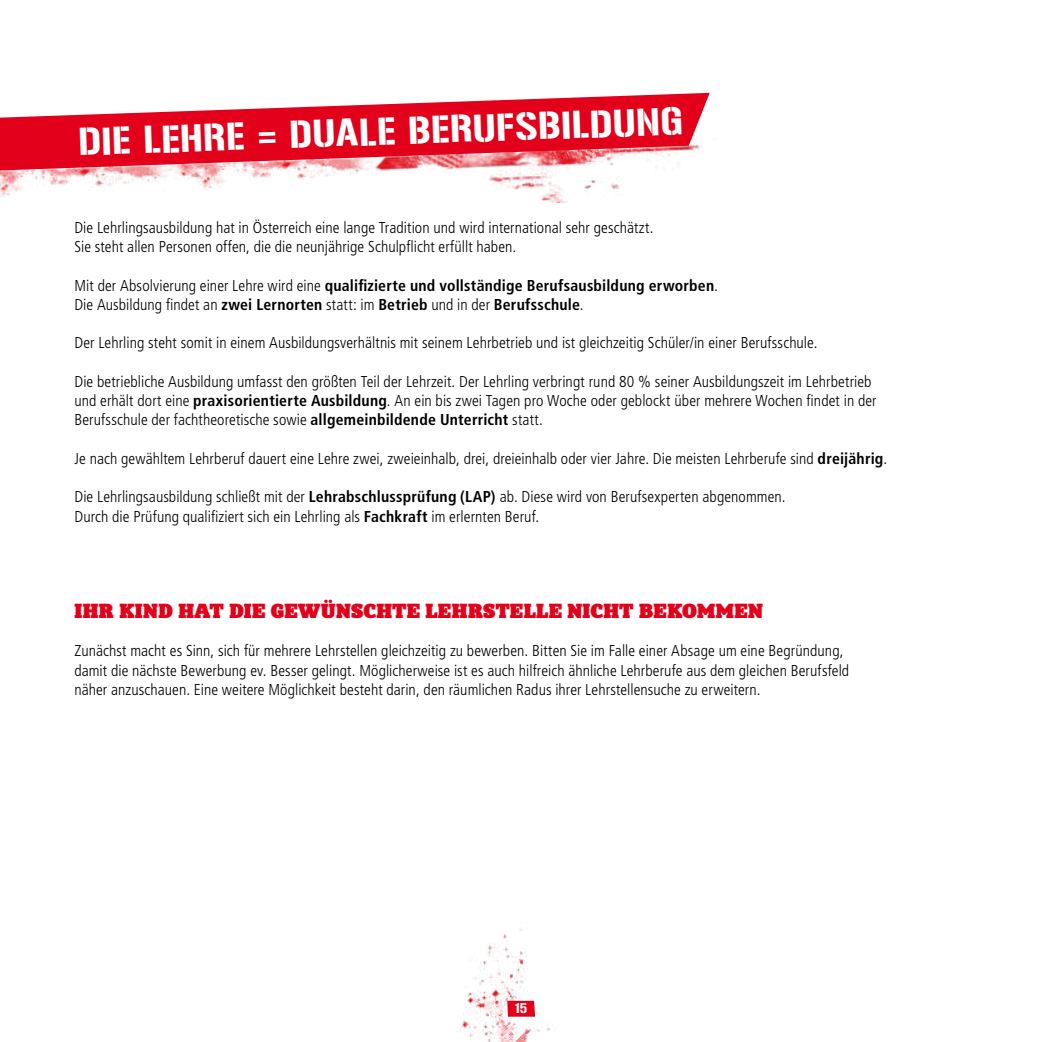
<style>
.page{position:relative;width:1042px;height:1042px;background:#fff}
.page>*{position:absolute;margin:0;border:0;box-sizing:border-box;transform-origin:0 0}
.t1{font:38.5px "Gunplay";color:#fff}
.t2{font:900 21px "Sky Serif";letter-spacing:.01em;color:#e2001a}
.t3{font:300 condensed 15.75px/19.2px "Frutiger LT Std";letter-spacing:.005em;color:#000}
.t4{font:700 condensed 15.75px/19.2px "Frutiger LT Std";letter-spacing:.015em;color:#000}
.t5{font:14px "Gunplay";color:#fff}
.s1{font-weight:300}
.s2{font-weight:700}
</style>
<div class="page">
<img style="left:459px;top:929px;width:92px;height:113px">
<svg style="left:507px;top:1001px;width:28px;height:15px"></svg>
<img style="left:1px;top:92px;width:709px;height:112px">
<svg style="left:1px;top:93px;width:709px;height:77px;fill:#e2001a"></svg>
<img style="left:0;top:0;width:1px;height:1042px">
<h1 class="t1" style="left:78px;top:114px;width:606px;rotate:-2deg">DIE LEHRE = DUALE BERUFSBILDUNG</h1>
<p class="t3" style="left:74px;top:218px;width:580px">Die Lehrlingsausbildung hat in Österreich eine lange Tradition und wird international sehr geschätzt.<br>Sie steht allen Personen offen, die die neunjährige Schulpflicht erfüllt haben.</p>
<p class="t4" style="left:74px;top:275px;width:645px"><span class="s1">Mit der Absolvierung einer Lehre wird eine</span> qualifizierte und vollständige Berufsausbildung erworben<span class="s1">.<br>Die Ausbildung findet an</span> zwei Lernorten <span class="s1">statt: im</span> Betrieb <span class="s1">und in der</span> Berufsschule<span class="s1">.</span></p>
<p class="t3" style="left:74px;top:333px;width:745px">Der Lehrling steht somit in einem Ausbildungsverhältnis mit seinem Lehrbetrieb und ist gleichzeitig Schüler/in einer Berufsschule.</p>
<p class="t3" style="left:74px;top:372px;width:804px">Die betriebliche Ausbildung umfasst den größten Teil der Lehrzeit. Der Lehrling verbringt rund 80 % seiner Ausbildungszeit im Lehrbetrieb und erhält dort eine <span class="s2">praxisorientierte Ausbildung</span>. An ein bis zwei Tagen pro Woche oder geblockt über mehrere Wochen findet in der<br>Berufsschule der fachtheoretische sowie <span class="s2">allgemeinbildende Unterricht</span> statt.</p>
<p class="t3" style="left:74px;top:449px;width:814px">Je nach gewähltem Lehrberuf dauert eine Lehre zwei, zweieinhalb, drei, dreieinhalb oder vier Jahre. Die meisten Lehrberufe sind <span class="s2">dreijährig</span>.</p>
<p class="t3" style="left:74px;top:487px;width:713px">Die Lehrlingsausbildung schließt mit der <span class="s2">Lehrabschlussprüfung (LAP)</span> ab. Diese wird von Berufsexperten abgenommen.<br>Durch die Prüfung qualifiziert sich ein Lehrling als <span class="s2">Fachkraft</span> im erlernten Beruf.</p>
<h2 class="t2" style="left:74px;top:598px;width:690px">IHR KIND HAT DIE GEWÜNSCHTE LEHRSTELLE NICHT BEKOMMEN</h2>
<p class="t3" style="left:74px;top:641px;width:776px">Zunächst macht es Sinn, sich für mehrere Lehrstellen gleichzeitig zu bewerben. Bitten Sie im Falle einer Absage um eine Begründung, damit die nächste Bewerbung ev. Besser gelingt. Möglicherweise ist es auch hilfreich ähnliche Lehrberufe aus dem gleichen Berufsfeld näher anzuschauen. Eine weitere Möglichkeit besteht darin, den räumlichen Radus ihrer Lehrstellensuche zu erweitern.</p>
<p class="t5" style="left:515px;top:998px;width:14px">15</p>
</div>
